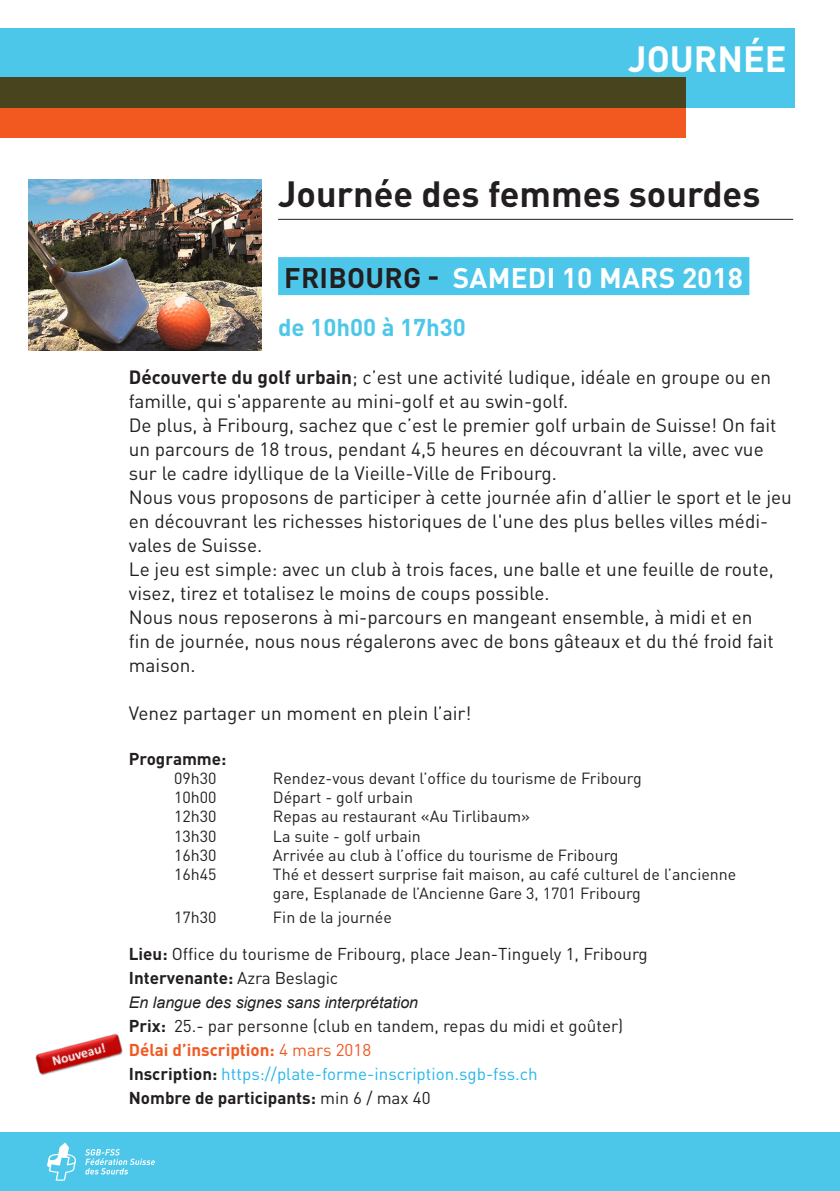
<style>
.page{position:relative;width:840px;height:1191px;background:#fff}
.page>*{position:absolute;margin:0;border:0;box-sizing:border-box;transform-origin:0 0}
.t1{font:700 36px "DINOT";color:#231f20}
.t2{font:700 36px "DINOT";color:#fff}
.t3{font:700 28px "DINOT";letter-spacing:.01em;color:#fff}
.t4{font:700 24px "DINOT";color:#4dc7e9}
.t5{font:19px/24px "DINOT";color:#231f20}
.t6{font:17px/24px "DINOT";color:#231f20}
.t7{font:700 17px "DINOT";color:#231f20}
.t8{font:16px/19.2px "DINOT";color:#231f20}
.t9{font:italic 16px "Arial";color:#231f20}
.s1{color:#231f20}
.s2{font-weight:700}
.s3{font-weight:700;color:#f15921}
.s4{color:#f15921}
.s5{color:#26b6ea}
</style>
<div class="page">
<div style="left:0;top:28px;width:794px;height:80px;background:#4dc7e9"></div>
<svg style="left:0;top:78px;width:685px;height:60px;background:#9c4f1f"></svg>
<hr style="left:839px;top:78px;width:1px;height:60px;background:#f15921">
<div style="left:0;top:1132px;width:839px;height:59px;background:#4dc7e9"></div>
<hr style="left:839px;top:1132px;width:1px;height:59px;background:#4dc7e9">
<svg style="left:47px;top:1142px;width:29px;height:38px"></svg>
<svg style="left:85px;top:1149px;width:70px;height:25px"></svg>
<hr style="left:278px;top:219px;width:514px;height:1px;background:#231f20">
<div style="left:278px;top:257px;width:471px;height:38px;background:#4dc7e9"></div>
<img style="left:28px;top:180px;width:233px;height:171px">
<img style="left:35px;top:1033px;width:88px;height:43px">
<h1 class="t2" style="left:628px;top:35px;width:160px">JOURNÉE</h1>
<h1 class="t1" style="left:278px;top:170px;width:483px">Journée des femmes sourdes</h1>
<h2 class="t3" style="left:284px;top:259px;width:460px"><span class="s1">FRIBOURG -</span> SAMEDI 10 MARS 2018</h2>
<p class="t4" style="left:278px;top:311px;width:189px">de 10h00 à 17h30</p>
<p class="t5" style="left:129px;top:364px;width:664px"><span class="s2">Découverte du golf urbain</span>; c’est une activité ludique, idéale en groupe ou en famille, qui s'apparente au mini-golf et au swin-golf.<br>De plus, à Fribourg, sachez que c’est le premier golf urbain de Suisse! On fait un parcours de 18 trous, pendant 4,5 heures en découvrant la ville, avec vue sur le cadre idyllique de la Vieille-Ville de Fribourg.<br>Nous vous proposons de participer à cette journée afin d’allier le sport et le jeu en découvrant les richesses historiques de l'une des plus belles villes médi&shy;vales de Suisse.<br>Le jeu est simple: avec un club à trois faces, une balle et une feuille de route, visez, tirez et totalisez le moins de coups possible.<br>Nous nous reposerons à mi-parcours en mangeant ensemble, à midi et en<br>fin de journée, nous nous régalerons avec de bons gâteaux et du thé froid fait maison.</p>
<p class="t5" style="left:129px;top:700px;width:344px">Venez partager un moment en plein l’air!</p>
<p class="t7" style="left:129px;top:747px;width:99px">Programme:</p>
<p class="t8" style="left:174px;top:768px;width:44px">09h30</p>
<p class="t8" style="left:273px;top:768px;width:370px">Rendez-vous devant l’office du tourisme de Fribourg</p>
<p class="t8" style="left:174px;top:787px;width:44px">10h00</p>
<p class="t8" style="left:273px;top:787px;width:142px">Départ - golf urbain</p>
<p class="t8" style="left:174px;top:806px;width:44px">12h30</p>
<p class="t8" style="left:273px;top:806px;width:258px">Repas au restaurant «Au Tirlibaum»</p>
<p class="t8" style="left:174px;top:825px;width:44px">13h30</p>
<p class="t8" style="left:273px;top:825px;width:149px">La suite - golf urbain</p>
<p class="t8" style="left:174px;top:844px;width:44px">16h30</p>
<p class="t8" style="left:273px;top:844px;width:347px">Arrivée au club à l’office du tourisme de Fribourg</p>
<p class="t8" style="left:174px;top:864px;width:44px">16h45</p>
<p class="t8" style="left:273px;top:864px;width:464px">Thé et dessert surprise fait maison, au café culturel de l’ancienne gare, Esplanade de l’Ancienne Gare 3, 1701 Fribourg</p>
<p class="t8" style="left:174px;top:907px;width:44px">17h30</p>
<p class="t8" style="left:273px;top:907px;width:120px">Fin de la journée</p>
<p class="t6" style="left:129px;top:941px;width:520px"><span class="s2">Lieu:</span> Office du tourisme de Fribourg, place Jean-Tinguely 1, Fribourg<br><span class="s2">Intervenante:</span> Azra Beslagic</p>
<p class="t9" style="left:129px;top:992px;width:291px">En langue des signes sans interprétation</p>
<p class="t6" style="left:129px;top:1013px;width:495px"><span class="s2">Prix:</span> 25.- par personne (club en tandem, repas du midi et goûter)<br><span class="s3">Délai d’inscription:</span> <span class="s4">4 mars 2018<br></span><span class="s2">Inscription:</span> <span class="s5">https://plate-forme-inscription.sgb-fss.ch<br></span><span class="s2">Nombre de participants:</span> min 6 / max 40</p>
</div>
